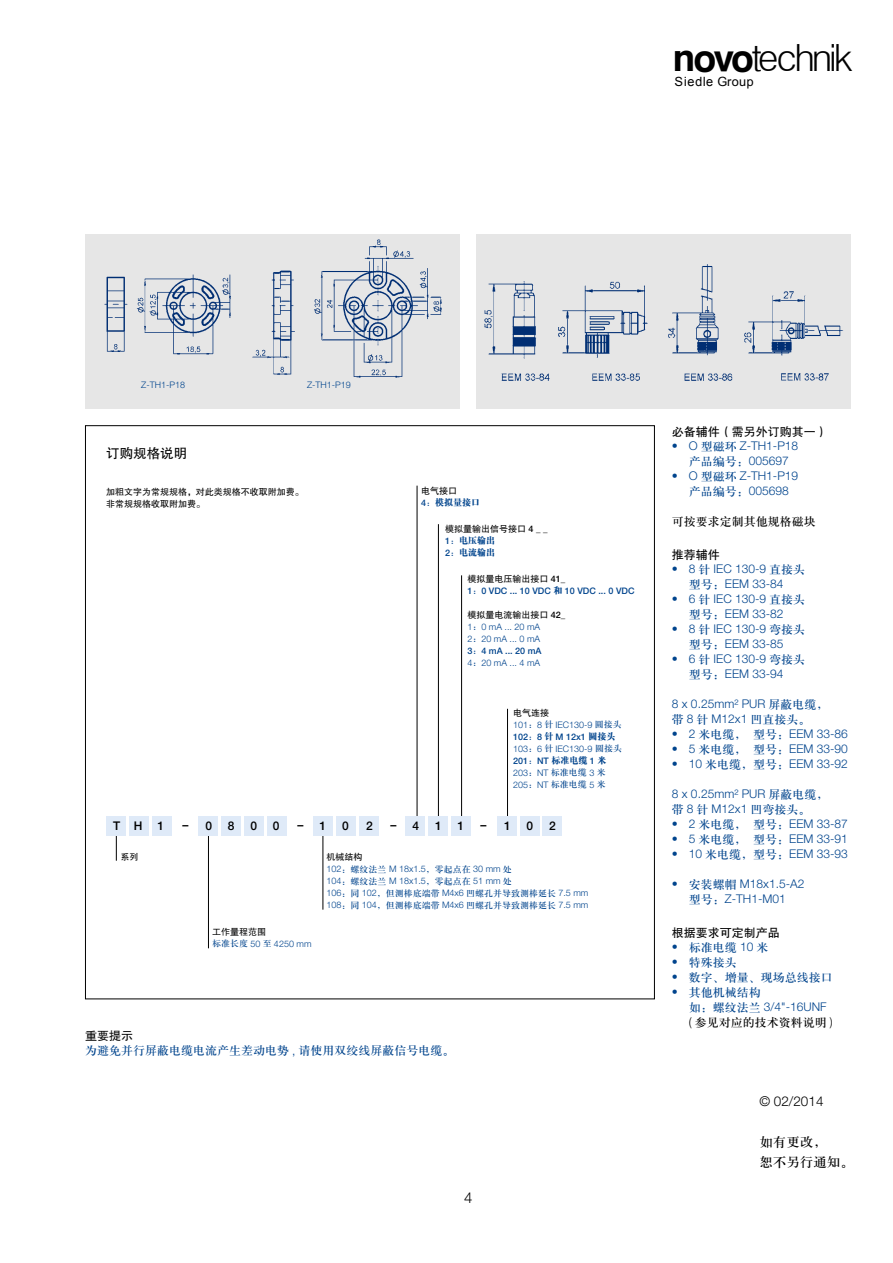
<style>
.page{position:relative;width:893px;height:1263px;background:#fff}
.page>*{position:absolute;margin:0;border:0;box-sizing:border-box;transform-origin:0 0}
.t1{font:37.5px "Novotechnik Logo";color:#000}
.t2{font:300 15px "Helvetica Neue LT Std";color:#000}
.t3{font:13.5px/20.2px "H Ya 3 gj";color:#000}
.t4{font:300 13.5px "Helvetica Neue LT Std";color:#000}
.t5{font:13.5px "FZHTJW GB1 0";color:#000}
.t6{font:12.75px "Novotechnik Siedle";color:#000}
.t7{font:300 12px/15px "Helvetica Neue LT Std";color:#00448d;text-align:center}
.t8{font:12px "H Ya 3 gj";color:#00448d}
.t9{font:12px "FZHTJW GB1 0";color:#000}
.t10{font:12px "H Ya 3 gj";color:#000}
.t11{font:500 12px "Helvetica Neue LT Std";color:#000}
.t12{font:300 9px/12px "Helvetica Neue LT Std";color:#00448d}
.t13{font:9px/12px "FZHTJW GB1 0";color:#000}
.t14{font:9px/12px "H Ya 3 gj";color:#00448d}
.t15{font:500 9px "Helvetica Neue LT Std";color:#00448d}
.t16{font:9px/12px "H Ya 9 gj";color:#00448d}
.s1{font-family:"Helvetica Neue LT Std";font-weight:500}
.s2{font-family:"H Ya 3 gj"}
.s3{font-family:"H Ya 3 gj";font-weight:400}
.s4{font-family:"H Ya 9 gj";font-weight:400}
.s5{font-weight:500}
.s6{font-family:"Helvetica Neue LT Std";font-weight:300}
</style>
<div class="page">
<div style="left:476px;top:234px;width:374px;height:174px;background:#e6e6e6"></div>
<div style="left:85px;top:234px;width:374px;height:174px;background:#e6e6e6"></div>
<img style="left:484px;top:264px;width:360px;height:117px">
<img style="left:104px;top:234px;width:356px;height:147px">
<hr style="left:208px;top:830px;width:1px;height:118px;background:#000">
<hr style="left:322px;top:829px;width:1px;height:81px;background:#000">
<hr style="left:116px;top:829px;width:1px;height:32px;background:#000">
<hr style="left:417px;top:486px;width:1px;height:339px;background:#000">
<hr style="left:461px;top:575px;width:1px;height:250px;background:#000">
<hr style="left:507px;top:709px;width:1px;height:117px;background:#000">
<hr style="left:438px;top:524px;width:1px;height:305px;background:#000">
<div style="left:106px;top:816px;width:20px;height:20px;background:#dfeaf8"></div>
<div style="left:129px;top:816px;width:20px;height:20px;background:#dfeaf8"></div>
<div style="left:152px;top:816px;width:20px;height:20px;background:#dfeaf8"></div>
<div style="left:313px;top:816px;width:20px;height:20px;background:#dfeaf8"></div>
<div style="left:336px;top:816px;width:20px;height:20px;background:#dfeaf8"></div>
<div style="left:359px;top:816px;width:20px;height:20px;background:#dfeaf8"></div>
<div style="left:405px;top:816px;width:20px;height:20px;background:#dfeaf8"></div>
<div style="left:428px;top:816px;width:20px;height:20px;background:#dfeaf8"></div>
<div style="left:451px;top:816px;width:19px;height:20px;background:#dfeaf8"></div>
<div style="left:497px;top:816px;width:20px;height:20px;background:#dfeaf8"></div>
<div style="left:520px;top:816px;width:20px;height:20px;background:#dfeaf8"></div>
<div style="left:543px;top:816px;width:19px;height:20px;background:#dfeaf8"></div>
<div style="left:198px;top:816px;width:20px;height:20px;background:#dfeaf8"></div>
<div style="left:221px;top:816px;width:20px;height:20px;background:#dfeaf8"></div>
<div style="left:244px;top:816px;width:20px;height:20px;background:#dfeaf8"></div>
<div style="left:267px;top:816px;width:20px;height:20px;background:#dfeaf8"></div>
<h1 class="t1" style="left:675px;top:44px;width:179px">NOVOtechnik</h1>
<p class="t6" style="left:675px;top:77px;width:80px">Siedle Group</p>
<p class="t12" style="left:141px;top:379px;width:45px">Z-TH1-P18</p>
<p class="t12" style="left:307px;top:379px;width:45px">Z-TH1-P19</p>
<p class="t5" style="left:106px;top:446px;width:82px">订购规格说明</p>
<p class="t13" style="left:106px;top:486px;width:199px">加粗文字为常规规格，对此类规格不收取附加费。非常规规格收取附加费。</p>
<p class="t13" style="left:421px;top:485px;width:37px">电气接口</p>
<p class="t16" style="left:421px;top:497px;width:61px"><span class="s1">4</span><span class="s2">：</span>模拟量接口</p>
<p class="t13" style="left:445px;top:523px;width:104px">模拟量输出信号接口 <span class="s1">4 _ _</span></p>
<p class="t16" style="left:445px;top:535px;width:52px"><span class="s1">1</span><span class="s2">：</span>电压输出<br><span class="s1">2</span><span class="s2">：</span>电流输出</p>
<p class="t13" style="left:467px;top:573px;width:100px">模拟量电压输出接口 <span class="s1">41_</span></p>
<p class="t15" style="left:467px;top:585px;width:169px">1<span class="s3">：</span>0 VDC ... 10 VDC <span class="s4">和</span> 10 VDC ... 0 VDC</p>
<p class="t13" style="left:467px;top:609px;width:100px">模拟量电流输出接口 <span class="s1">42_</span></p>
<p class="t12" style="left:467px;top:620px;width:76px">1<span class="s3">：</span>0 mA ... 20 mA<br>2<span class="s3">：</span>20 mA ... 0 mA<br><span class="s5">3</span><span class="s3">：</span><span class="s5">4 mA ... 20 mA<br></span>4<span class="s3">：</span>20 mA ... 4 mA</p>
<p class="t13" style="left:513px;top:707px;width:37px">电气连接</p>
<p class="t12" style="left:513px;top:718px;width:111px">101<span class="s3">：</span>8 <span class="s3">针</span> IEC130-9 <span class="s3">圆接头<br></span><span class="s5">102</span><span class="s3">：</span><span class="s5">8</span> <span class="s4">针</span> <span class="s5">M 12x1</span> <span class="s4">圆接头<br></span>103<span class="s3">：</span>6 <span class="s3">针</span> IEC130-9 <span class="s3">圆接头<br></span><span class="s5">201</span><span class="s3">：</span><span class="s5">NT</span> <span class="s4">标准电缆</span> <span class="s5">1</span> <span class="s4">米<br></span>203<span class="s3">：</span>NT <span class="s3">标准电缆</span> 3 <span class="s3">米<br></span>205<span class="s3">：</span>NT <span class="s3">标准电缆</span> 5 <span class="s3">米</span></p>
<p class="t11" style="left:113px;top:818px;width:52px">T H 1</p>
<p class="t11" style="left:182px;top:818px;width:31px">– 0</p>
<p class="t11" style="left:228px;top:818px;width:8px">8</p>
<p class="t11" style="left:250px;top:818px;width:8px">0</p>
<p class="t11" style="left:273px;top:818px;width:8px">0</p>
<p class="t11" style="left:298px;top:818px;width:30px">– 1</p>
<p class="t11" style="left:342px;top:818px;width:8px">0</p>
<p class="t11" style="left:366px;top:818px;width:8px">2</p>
<p class="t11" style="left:391px;top:818px;width:30px">– 4</p>
<p class="t11" style="left:435px;top:818px;width:8px">1</p>
<p class="t11" style="left:457px;top:818px;width:8px">1</p>
<p class="t11" style="left:481px;top:818px;width:32px">– 1</p>
<p class="t11" style="left:526px;top:818px;width:8px">0</p>
<p class="t11" style="left:549px;top:818px;width:8px">2</p>
<p class="t13" style="left:121px;top:851px;width:19px">系列</p>
<p class="t13" style="left:212px;top:926px;width:55px">工作量程范围</p>
<p class="t12" style="left:212px;top:937px;width:101px"><span class="s3">标准长度</span> 50 <span class="s3">至</span> 4250 mm</p>
<p class="t13" style="left:327px;top:851px;width:37px">机械结构</p>
<p class="t12" style="left:327px;top:863px;width:187px">102<span class="s3">：螺纹法兰</span> M 18x1.5<span class="s3">，零起点在</span> 30 mm <span class="s3">处<br></span>104<span class="s3">：螺纹法兰</span> M 18x1.5<span class="s3">，零起点在</span> 51 mm <span class="s3">处</span></p>
<p class="t14" style="left:327px;top:887px;width:263px"><span class="s6">106</span>：同 <span class="s6">102</span>，但测棒底端带 <span class="s6">M4x6</span> 凹螺孔并导致测棒延长 <span class="s6">7.5 mm<br>108</span>：同 <span class="s6">104</span>，但测棒底端带 <span class="s6">M4x6</span> 凹螺孔并导致测棒延长 <span class="s6">7.5 mm</span></p>
<p class="t9" style="left:85px;top:1029px;width:49px">重要提示</p>
<p class="t8" style="left:85px;top:1044px;width:371px">为避免并行屏蔽电缆电流产生差动电势 <span class="s6">,</span> 请使用双绞线屏蔽信号电缆。</p>
<p class="t2" style="left:464px;top:1189px;width:10px">4</p>
<p class="t9" style="left:672px;top:425px;width:157px">必备辅件（需另外订购其一）</p>
<p class="t7" style="left:689px;top:438px;width:111px;text-align:left;text-indent:-17px">• O <span class="s3">型磁环</span> Z-TH1-P18<span class="s3">产品编号：</span>005697</p>
<p class="t7" style="left:689px;top:468px;width:111px;text-align:left;text-indent:-17px">• O <span class="s3">型磁环</span> Z-TH1-P19<span class="s3">产品编号：</span>005698</p>
<p class="t10" style="left:672px;top:515px;width:145px">可按要求定制其他规格磁块</p>
<p class="t9" style="left:672px;top:548px;width:49px">推荐辅件</p>
<p class="t7" style="left:672px;top:561px;width:135px">• 8 <span class="s3">针</span> IEC 130-9 <span class="s3">直接头型号：</span>EEM 33-84</p>
<p class="t7" style="left:672px;top:591px;width:135px">• 6 <span class="s3">针</span> IEC 130-9 <span class="s3">直接头型号：</span>EEM 33-82</p>
<p class="t7" style="left:672px;top:621px;width:135px">• 8 <span class="s3">针</span> IEC 130-9 <span class="s3">弯接头型号：</span>EEM 33-85</p>
<p class="t7" style="left:672px;top:651px;width:135px">• 6 <span class="s3">针</span> IEC 130-9 <span class="s3">弯接头型号：</span>EEM 33-94</p>
<p class="t7" style="left:672px;top:696px;width:158px">8 x 0.25mm² PUR <span class="s3">屏蔽电缆，</span></p>
<p class="t8" style="left:672px;top:713px;width:140px">带 <span class="s6">8</span> 针 <span class="s6">M12x1</span> 凹直接头。</p>
<p class="t7" style="left:672px;top:726px;width:178px">• 2 <span class="s3">米电缆， 型号：</span>EEM 33-86</p>
<p class="t7" style="left:672px;top:741px;width:178px">• 5 <span class="s3">米电缆， 型号：</span>EEM 33-90</p>
<p class="t7" style="left:672px;top:756px;width:178px">• 10 <span class="s3">米电缆，型号：</span>EEM 33-92</p>
<p class="t7" style="left:672px;top:786px;width:158px">8 x 0.25mm² PUR <span class="s3">屏蔽电缆，</span></p>
<p class="t8" style="left:672px;top:803px;width:140px">带 <span class="s6">8</span> 针 <span class="s6">M12x1</span> 凹弯接头。</p>
<p class="t7" style="left:672px;top:816px;width:178px">• 2 <span class="s3">米电缆， 型号：</span>EEM 33-87</p>
<p class="t7" style="left:672px;top:831px;width:178px">• 5 <span class="s3">米电缆， 型号：</span>EEM 33-91</p>
<p class="t7" style="left:672px;top:846px;width:178px">• 10 <span class="s3">米电缆，型号：</span>EEM 33-93</p>
<p class="t7" style="left:672px;top:876px;width:134px">• <span class="s3">安装螺帽</span> M18x1.5-A2<span class="s3">型号：</span>Z-TH1-M01</p>
<p class="t9" style="left:672px;top:926px;width:109px">根据要求可定制产品</p>
<p class="t8" style="left:672px;top:941px;width:98px"><span class="s6">•</span> 标准电缆 <span class="s6">10</span> 米</p>
<p class="t8" style="left:672px;top:956px;width:67px"><span class="s6">•</span> 特殊接头</p>
<p class="t8" style="left:672px;top:971px;width:163px"><span class="s6">•</span> 数字、增量、现场总线接口</p>
<p class="t8" style="left:672px;top:986px;width:91px"><span class="s6">•</span> 其他机械结构</p>
<p class="t7" style="left:689px;top:999px;width:139px"><span class="s3">如：螺纹法兰</span> 3/4"-16UNF</p>
<p class="t10" style="left:689px;top:1016px;width:145px"><span class="s6">(</span> 参见对应的技术资料说明 <span class="s6">)</span></p>
<p class="t4" style="left:759px;top:1093px;width:66px">© 02/2014</p>
<p class="t3" style="left:759px;top:1132px;width:96px">如有更改，<br>恕不另行通知。</p>
</div>
